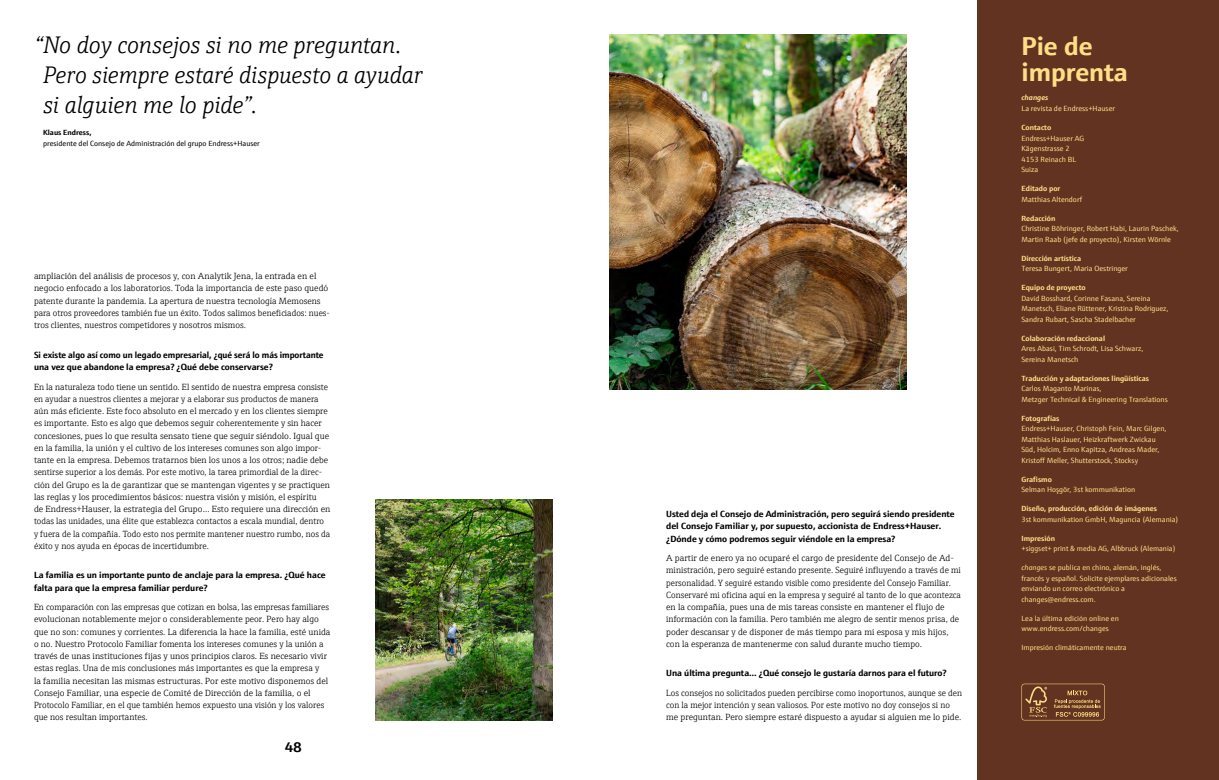
<style>
.page{position:relative;width:1219px;height:780px;background:#fff}
.page>*{position:absolute;margin:0;border:0;box-sizing:border-box;transform-origin:0 0}
.t1{font:700 26px/26px "E+H Sans";color:#fede85}
.t2{font:italic 300 24px/30px "E+H Serif";letter-spacing:-.005em;color:#000}
.t3{font:700 14px "E+H Sans";color:#000}
.t4{font:300 9px/12.2px "E+H Serif";color:#000}
.t5{font:700 9px/12.2px "E+H Sans";color:#000}
.t6{font:7.5px/10.5px "E+H Sans";color:#fede85}
.t7{font:700 7.5px "E+H Sans";color:#fede85}
.t8{font:7.5px "E+H Sans";color:#000}
.t9{font:700 7.5px "E+H Sans";color:#000}
.t10{font:italic 700 7.5px "E+H Sans";color:#fede85}
.s1{font-style:italic}
</style>
<div class="page">
<div style="left:977px;top:0;width:242px;height:780px;background:#623321"></div>
<img style="left:375px;top:500px;width:178px;height:220px">
<img style="left:609px;top:34px;width:297px;height:355px">
<svg style="left:1021px;top:683px;width:84px;height:37px"></svg>
<h2 class="t2" style="left:43px;top:28px;width:381px;text-indent:-9px">“No doy consejos si no me preguntan.<br>Pero siempre estaré dispuesto a ayudar si alguien me lo pide”.</h2>
<p class="t9" style="left:43px;top:127px;width:50px">Klaus Endress,</p>
<p class="t8" style="left:43px;top:137px;width:218px">presidente del Consejo de Administración del grupo Endress+Hauser</p>
<p class="t4" style="left:34px;top:269px;width:297px">ampliación del análisis de procesos y, con Analytik Jena, la entrada en el negocio enfocado a los laboratorios. Toda la importancia de este paso quedó patente durante la pandemia. La apertura de nuestra tecnología Memosens para otros proveedores también fue un éxito. Todos salimos beneficiados: nues&shy;tros clientes, nuestros competidores y nosotros mismos.</p>
<p class="t5" style="left:34px;top:348px;width:291px">Si existe algo así como un legado empresarial, ¿qué será lo más importante una vez que abandone la empresa? ¿Qué debe conservarse?</p>
<p class="t4" style="left:34px;top:379px;width:298px">En la naturaleza todo tiene un sentido. El sentido de nuestra empresa consiste en ayudar a nuestros clientes a mejorar y a elaborar sus productos de manera aún más eficiente. Este foco absoluto en el mercado y en los clientes siempre es importante. Esto es algo que debemos seguir coherentemente y sin hacer concesiones, pues lo que resulta sensato tiene que seguir siéndolo. Igual que en la familia, la unión y el cultivo de los intereses comunes son algo impor&shy;tante en la empresa. Debemos tratarnos bien los unos a los otros; nadie debe sentirse superior a los demás. Por este motivo, la tarea primordial de la direc&shy;ción del Grupo es la de garantizar que se mantengan vigentes y se practiquen las reglas y los procedimientos básicos: nuestra visión y misión, el espíritu<br>de Endress+Hauser, la estrategia del Grupo… Esto requiere una dirección en todas las unidades, una élite que establezca contactos a escala mundial, dentro y fuera de la compañía. Todo esto nos permite mantener nuestro rumbo, nos da éxito y nos ayuda en épocas de incertidumbre.</p>
<p class="t5" style="left:34px;top:568px;width:293px">La familia es un importante punto de anclaje para la empresa. ¿Qué hace falta para que la empresa familiar perdure?</p>
<p class="t4" style="left:34px;top:600px;width:298px">En comparación con las empresas que cotizan en bolsa, las empresas familiares evolucionan notablemente mejor o considerablemente peor. Pero hay algo que no son: comunes y corrientes. La diferencia la hace la familia, esté unida o no. Nuestro Protocolo Familiar fomenta los intereses comunes y la unión a través de unas instituciones fijas y unos principios claros. Es necesario vivir estas reglas. Una de mis conclusiones más importantes es que la empresa y<br>la familia necesitan las mismas estructuras. Por este motivo disponemos del Consejo Familiar, una especie de Comité de Dirección de la familia, o el Protocolo Familiar, en el que también hemos expuesto una visión y los valores que nos resultan importantes.</p>
<h3 class="t3" style="left:285px;top:735px;width:18px">48</h3>
<p class="t5" style="left:666px;top:507px;width:290px">Usted deja el Consejo de Administración, pero seguirá siendo presidente del Consejo Familiar y, por supuesto, accionista de Endress+Hauser. ¿Dónde y cómo podremos seguir viéndole en la empresa?</p>
<p class="t4" style="left:666px;top:551px;width:296px">A partir de enero ya no ocuparé el cargo de presidente del Consejo de Ad&shy;ministración, pero seguiré estando presente. Seguiré influyendo a través de mi personalidad. Y seguiré estando visible como presidente del Consejo Familiar.<br>Conservaré mi oficina aquí en la empresa y seguiré al tanto de lo que acontezca en la compañía, pues una de mis tareas consiste en mantener el flujo de información con la familia. Pero también me alegro de sentir menos prisa, de poder descansar y de disponer de más tiempo para mi esposa y mis hijos, con la esperanza de mantenerme con salud durante mucho tiempo.</p>
<p class="t5" style="left:666px;top:666px;width:282px">Una última pregunta… ¿Qué consejo le gustaría darnos para el futuro?</p>
<p class="t4" style="left:666px;top:686px;width:297px">Los consejos no solicitados pueden percibirse como inoportunos, aunque se den con la mejor intención y sean valiosos. Por este motivo no doy consejos si no me preguntan. Pero siempre estaré dispuesto a ayudar si alguien me lo pide.</p>
<h1 class="t1" style="left:1021px;top:31px;width:108px">Pie de imprenta</h1>
<p class="t10" style="left:1021px;top:92px;width:28px">changes</p>
<p class="t6" style="left:1021px;top:103px;width:95px">La revista de Endress+Hauser</p>
<p class="t7" style="left:1021px;top:121px;width:31px">Contacto</p>
<p class="t6" style="left:1021px;top:132px;width:64px">Endress+Hauser AG<br>Kägenstrasse 2<br>4153 Reinach BL<br>Suiza</p>
<p class="t7" style="left:1021px;top:182px;width:40px">Editado por</p>
<p class="t6" style="left:1021px;top:193px;width:62px">Matthias Altendorf</p>
<p class="t7" style="left:1021px;top:212px;width:35px">Redacción</p>
<p class="t6" style="left:1021px;top:223px;width:159px">Christine Böhringer, Robert Habi, Laurin Paschek,<br>Martin Raab (jefe de proyecto), Kirsten Wörnle</p>
<p class="t7" style="left:1021px;top:252px;width:61px">Dirección artística</p>
<p class="t6" style="left:1021px;top:263px;width:108px">Teresa Bungert, Maria Oestringer</p>
<p class="t7" style="left:1021px;top:281px;width:66px">Equipo de proyecto</p>
<p class="t6" style="left:1021px;top:292px;width:148px">David Bosshard, Corinne Fasana, Sereina<br>Manetsch, Eliane Rüttener, Kristina Rodriguez,<br>Sandra Rubart, Sascha Stadelbacher</p>
<p class="t7" style="left:1021px;top:332px;width:85px">Colaboración redaccional</p>
<p class="t6" style="left:1021px;top:343px;width:123px">Ares Abasi, Tim Schrodt, Lisa Schwarz,<br>Sereina Manetsch</p>
<p class="t7" style="left:1021px;top:372px;width:129px">Traducción y adaptaciones lingüísticas</p>
<p class="t6" style="left:1021px;top:383px;width:148px">Carlos Maganto Marinas,<br>Metzger Technical &amp; Engineering Translations</p>
<p class="t7" style="left:1021px;top:412px;width:39px">Fotografías</p>
<p class="t6" style="left:1021px;top:423px;width:147px">Endress+Hauser, Christoph Fein, Marc Gilgen, Matthias Haslauer, Heizkraftwerk Zwickau Süd, Holcim, Enno Kapitza, Andreas Mader, Kristoff Meller, Shutterstock, Stocksy</p>
<p class="t7" style="left:1021px;top:473px;width:32px">Grafismo</p>
<p class="t6" style="left:1021px;top:484px;width:115px">Selman Hoşgör, 3st kommunikation</p>
<p class="t7" style="left:1021px;top:502px;width:137px">Diseño, producción, edición de imágenes</p>
<p class="t6" style="left:1021px;top:513px;width:159px">3st kommunikation GmbH, Maguncia (Alemania)</p>
<p class="t7" style="left:1021px;top:532px;width:35px">Impresión</p>
<p class="t6" style="left:1021px;top:543px;width:156px">+siggset+ print &amp; media AG, Albbruck (Alemania)</p>
<p class="t6" style="left:1021px;top:562px;width:157px"><span class="s1">changes</span> se publica en chino, alemán, inglés, francés y español. Solicite ejemplares adicionales enviando un correo electrónico a changes@endress.com.</p>
<p class="t6" style="left:1021px;top:612px;width:99px">Lea la última edición online en www.endress.com/changes</p>
<p class="t6" style="left:1021px;top:642px;width:107px">Impresión climáticamente neutra</p>
</div>
